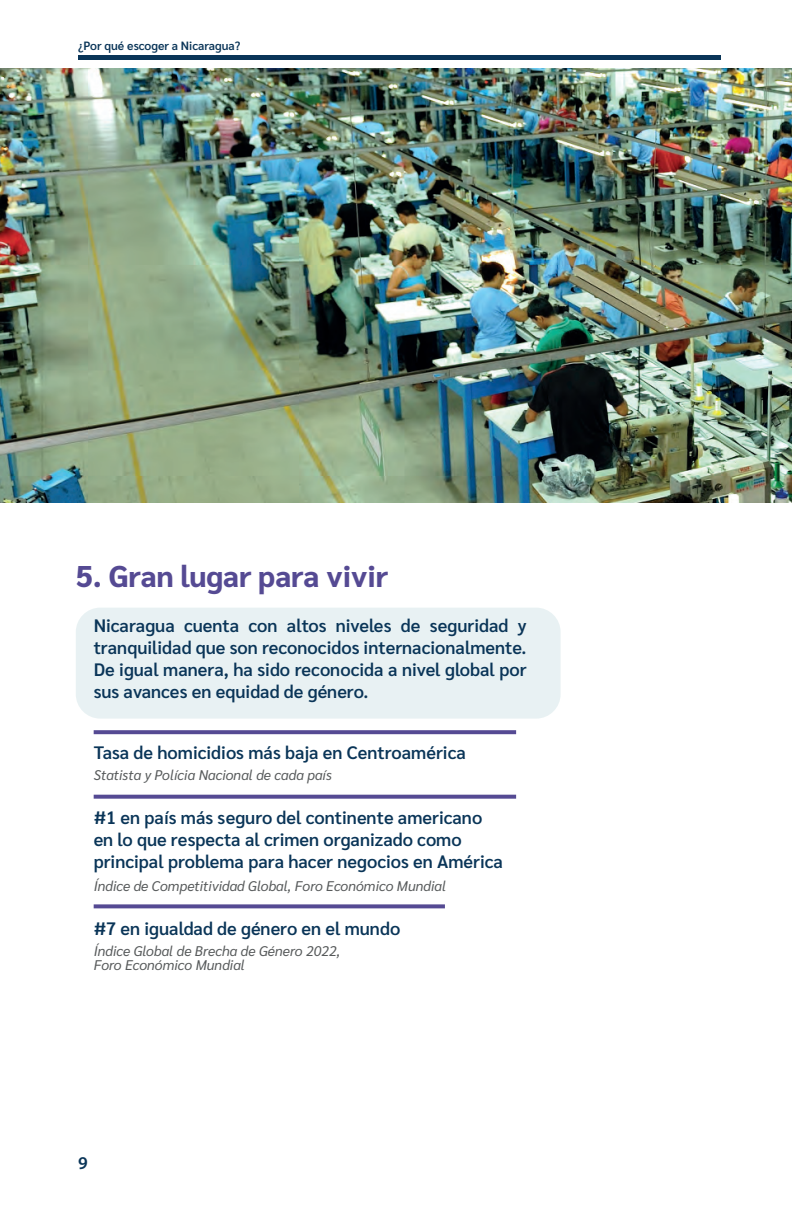
<style>
.page{position:relative;width:792px;height:1224px;background:#fff}
.page>*{position:absolute;margin:0;border:0;box-sizing:border-box;transform-origin:0 0}
.t1{font:800 30px "Sarabun";color:#554a93}
.t2{font:600 18px/22px "Sarabun";color:#0a3558;text-align:justify}
.t3{font:600 18px "Myriad Pro";color:#0a3558}
.t4{font:italic 14px/14px "Sarabun";color:#575a5b}
.t5{font:600 12px "Sarabun";color:#0a3558}
</style>
<div class="page">
<img style="left:0;top:68px;width:792px;height:435px">
<hr style="left:78px;top:56px;width:643px;height:4px;background:#0a3558">
<div style="left:76px;top:608px;width:485px;height:111px;background:#e8f1f3;border-radius:25px"></div>
<svg style="left:94px;top:730px;width:422px;height:4px;fill:#554a93"></svg>
<svg style="left:94px;top:904px;width:351px;height:4px"></svg>
<svg style="left:94px;top:795px;width:422px;height:4px;fill:#554a93"></svg>
<p class="t5" style="left:78px;top:39px;width:164px">¿Por qué escoger a Nicaragua?</p>
<h1 class="t1" style="left:76px;top:559px;width:314px">5. Gran lugar para vivir</h1>
<p class="t2" style="left:94px;top:615px;width:434px">Nicaragua cuenta con altos niveles de seguridad y tranquilidad que son reconocidos internacionalmente.<br>De igual manera, ha sido reconocida a nivel global por sus avances en equidad de género.</p>
<p class="t2" style="left:94px;top:742px;width:374px">Tasa de homicidios más baja en Centroamérica</p>
<p class="t4" style="left:94px;top:768px;width:240px">Statista y Polícia Nacional de cada país</p>
<p class="t2" style="left:94px;top:806px;width:411px;text-align:left">#1 en país más seguro del continente americano en lo que respecta al crimen organizado como principal problema para hacer negocios en América</p>
<p class="t4" style="left:94px;top:879px;width:354px">Índice de Competitividad Global, Foro Económico Mundial</p>
<p class="t2" style="left:94px;top:918px;width:308px">#7 en igualdad de género en el mundo</p>
<p class="t4" style="left:94px;top:944px;width:248px">Índice Global de Brecha de Género 2022,<br>Foro Económico Mundial</p>
<p class="t3" style="left:78px;top:1152px;width:11px">9</p>
</div>
